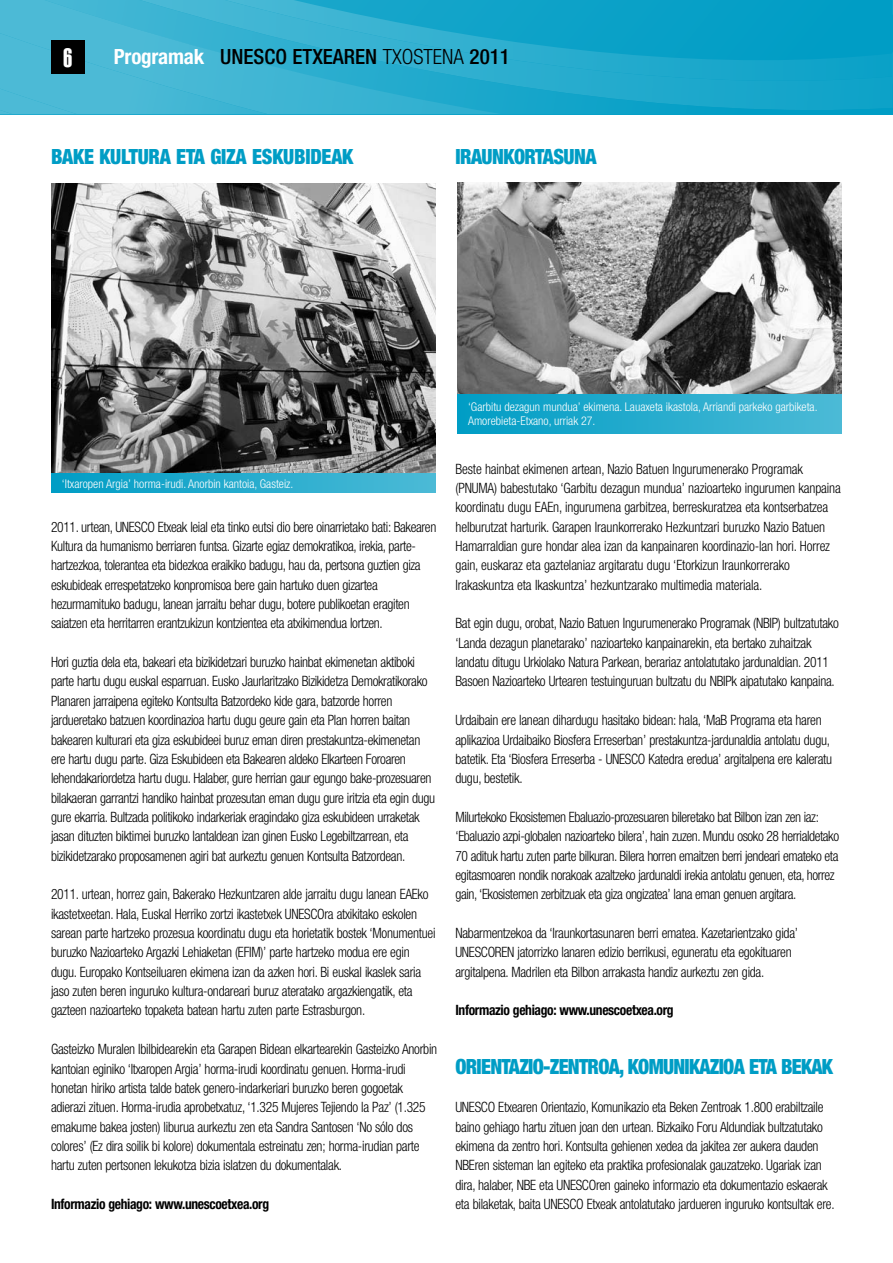
<style>
.page{position:relative;width:893px;height:1263px;background:#fff}
.page>*{position:absolute;margin:0;border:0;box-sizing:border-box;transform-origin:0 0}
.t1{font:27px "Haettenschweiler";color:#fff;scale:.85 1}
.t2{font:900 condensed 21px "Helvetica Neue LT Std";letter-spacing:-.02em;color:#009dc5;scale:.95 1}
.t3{font:500 condensed 21px "Helvetica Neue LT Std";color:#000}
.t4{font:300 condensed 14.25px/19.4px "Helvetica Neue LT Std";letter-spacing:-.02em;color:#000;scale:.95 1}
.t5{font:700 condensed 14.25px "Helvetica Neue LT Std";letter-spacing:-.025em;color:#000;scale:.95 1}
.t6{font:300 condensed 12px/14.4px "Helvetica Neue LT Std";color:#fff}
.s1{font-weight:700;color:#fff}
.s2{font-weight:300}
</style>
<div class="page">
<img style="left:51px;top:183px;width:385px;height:291px">
<div style="left:51px;top:474px;width:385px;height:19px;background:linear-gradient(to right,#009dc5,#4cbad6)"></div>
<img style="left:457px;top:182px;width:385px;height:212px">
<div style="left:457px;top:394px;width:385px;height:40px;background:linear-gradient(to right,#009dc5,#4cbad6)"></div>
<svg style="left:45px;top:0;width:848px;height:115px;background:#0fa3c8"></svg>
<svg style="left:0;top:0;width:501px;height:114px;background:#32b0d0"></svg>
<svg style="left:0;top:33px;width:267px;height:81px;background:#46b8d4"></svg>
<svg style="left:892px;top:0;width:1px;height:114px"></svg>
<div style="left:51px;top:40px;width:34px;height:34px;background:#000"></div>
<h1 class="t1" style="left:63px;top:39px;width:12px">6</h1>
<h2 class="t3" style="left:114px;top:44px;width:398px"><span class="s1">Programak</span> UNESCO ETXEAREN <span class="s2">TXOSTENA</span> 2011</h2>
<h2 class="t2" style="left:51px;top:144px;width:24px">BAKE</h2>
<h2 class="t2" style="left:99px;top:144px;width:44px">KU LTURA</h2>
<h2 class="t2" style="left:176px;top:144px;width:92px">ETA GIZA ESKU</h2>
<h2 class="t2" style="left:294px;top:144px;width:41px">BIDEAK</h2>
<h2 class="t2" style="left:455px;top:144px;width:17px">IRAUNKORTASUNA</h2>
<p class="t6" style="left:62px;top:476px;width:233px">‘Itxaropen Argia’ horma-irudi. Anorbin kantoia, Gasteiz.</p>
<p class="t4" style="left:51px;top:517px;width:407px">2011. urtean, UNESCO Etxeak leial eta tinko eutsi dio bere oinarrietako bati: Bakearen Kultura da humanismo berriaren funtsa. Gizarte egiaz demokratikoa, irekia, parte&shy;hartzezkoa, tolerantea eta bidezkoa eraikiko badugu, hau da, pertsona guztien giza eskubideak errespetatzeko konpromisoa bere gain hartuko duen gizartea hezurmamituko badugu, lanean jarraitu behar dugu, botere publikoetan eragiten saiatzen eta herritarren erantzukizun kontzientea eta atxikimendua lortzen.</p>
<p class="t4" style="left:51px;top:652px;width:406px">Hori guztia dela eta, bakeari eta bizikidetzari buruzko hainbat ekimenetan aktiboki parte hartu dugu euskal esparruan. Eusko Jaurlaritzako Bizikidetza Demokratikorako Planaren jarraipena egiteko Kontsulta Batzordeko kide gara, batzorde horren jardueretako batzuen koordinazioa hartu dugu geure gain eta Plan horren baitan bakearen kulturari eta giza eskubideei buruz eman diren prestakuntza-ekimenetan ere hartu dugu parte. Giza Eskubideen eta Bakearen aldeko Elkarteen Foroaren lehendakariordetza hartu dugu. Halaber, gure herrian gaur egungo bake-prozesuaren bilakaeran garrantzi handiko hainbat prozesutan eman dugu gure iritzia eta egin dugu gure ekarria. Bultzada politikoko indarkeriak eragindako giza eskubideen urraketak jasan dituzten biktimei buruzko lantaldean izan ginen Eusko Legebiltzarrean, eta bizikidetzarako proposamenen agiri bat aurkeztu genuen Kontsulta Batzordean.</p>
<p class="t4" style="left:51px;top:884px;width:406px">2011. urtean, horrez gain, Bakerako Hezkuntzaren alde jarraitu dugu lanean EAEko ikastetxeetan. Hala, Euskal Herriko zortzi ikastetxek UNESCOra atxikitako eskolen sarean parte hartzeko prozesua koordinatu dugu eta horietatik bostek ‘Monumentuei buruzko Nazioarteko Argazki Lehiaketan (EFIM)’ parte hartzeko modua ere egin dugu. Europako Kontseiluaren ekimena izan da azken hori. Bi euskal ikaslek saria jaso zuten beren inguruko kultura-ondareari buruz ateratako argazkiengatik, eta gazteen nazioarteko topaketa batean hartu zuten parte Estrasburgon.</p>
<p class="t4" style="left:51px;top:1039px;width:408px">Gasteizko Muralen Ibilbidearekin eta Garapen Bidean elkartearekin Gasteizko Anorbin kantoian eginiko ‘Itxaropen Argia’ horma-irudi koordinatu genuen. Horma-irudi honetan hiriko artista talde batek genero-indarkeriari buruzko beren gogoetak adierazi zituen. Horma-irudia aprobetxatuz, ‘1.325 Mujeres Tejiendo la Paz’ (1.325 emakume bakea josten) liburua aurkeztu zen eta Sandra Santosen ‘No sólo dos colores’ (Ez dira soilik bi kolore) dokumentala estreinatu zen; horma-irudian parte hartu zuten pertsonen lekukotza bizia islatzen du dokumentalak.</p>
<p class="t5" style="left:51px;top:1195px;width:231px">Informazio gehiago: www.unescoetxea.org</p>
<p class="t6" style="left:468px;top:399px;width:351px">‘Garbitu dezagun mundua’ ekimena. Lauaxeta ikastola, Arriandi parkeko garbiketa.<br>Amorebieta-Etxano, urriak 27.</p>
<p class="t4" style="left:455px;top:459px;width:407px">Beste hainbat ekimenen artean, Nazio Batuen Ingurumenerako Programak (PNUMA) babestutako ‘Garbitu dezagun mundua’ nazioarteko ingurumen kanpaina koordinatu dugu EAEn, ingurumena garbitzea, berreskuratzea eta kontserbatzea helburutzat harturik. Garapen Iraunkorrerako Hezkuntzari buruzko Nazio Batuen Hamarraldian gure hondar alea izan da kanpainaren koordinazio-lan hori. Horrez gain, euskaraz eta gaztelaniaz argitaratu dugu ‘Etorkizun Iraunkorrerako Irakaskuntza eta Ikaskuntza’ hezkuntzarako multimedia materiala.</p>
<p class="t4" style="left:455px;top:614px;width:405px">Bat egin dugu, orobat, Nazio Batuen Ingurumenerako Programak (NBIP) bultzatutako ‘Landa dezagun planetarako’ nazioarteko kanpainarekin, eta bertako zuhaitzak landatu ditugu Urkiolako Natura Parkean, berariaz antolatutako jardunaldian. 2011<br>Basoen Nazioarteko Urtearen testuinguruan bultzatu du NBIPk aipatutako kanpaina.</p>
<p class="t4" style="left:455px;top:710px;width:398px">Urdaibain ere lanean dihardugu hasitako bidean: hala, ‘MaB Programa eta haren aplikazioa Urdaibaiko Biosfera Erreserban’ prestakuntza-jardunaldia antolatu dugu, batetik. Eta ‘Biosfera Erreserba - UNESCO Katedra eredua’ argitalpena ere kaleratu dugu, bestetik.</p>
<p class="t4" style="left:455px;top:807px;width:405px">Milurtekoko Ekosistemen Ebaluazio-prozesuaren bileretako bat Bilbon izan zen iaz: ‘Ebaluazio azpi-globalen nazioarteko bilera’, hain zuzen. Mundu osoko 28 herrialdetako 70 adituk hartu zuten parte bilkuran. Bilera horren emaitzen berri jendeari emateko eta egitasmoaren nondik norakoak azaltzeko jardunaldi irekia antolatu genuen, eta, horrez gain, ‘Ekosistemen zerbitzuak eta giza ongizatea’ lana eman genuen argitara.</p>
<p class="t4" style="left:455px;top:923px;width:362px">Nabarmentzekoa da ‘Iraunkortasunaren berri ematea. Kazetarientzako gida’<br>UNESCOREN jatorrizko lanaren edizio berrikusi, eguneratu eta egokituaren argitalpena. Madrilen eta Bilbon arrakasta handiz aurkeztu zen gida.</p>
<p class="t5" style="left:455px;top:1002px;width:231px">Informazio gehiago: www.unescoetxea.org</p>
<h2 class="t2" style="left:455px;top:1053px;width:38px">ORIENTAZ</h2>
<h2 class="t2" style="left:528px;top:1053px;width:35px">IO-ZENTROA</h2>
<h2 class="t2" style="left:619px;top:1053px;width:22px">, KOMUN</h2>
<h2 class="t2" style="left:685px;top:1053px;width:125px">IKAZIOA ETA BEKAK</h2>
<p class="t4" style="left:455px;top:1097px;width:400px">UNESCO Etxearen Orientazio, Komunikazio eta Beken Zentroak 1.800 erabiltzaile baino gehiago hartu zituen joan den urtean. Bizkaiko Foru Aldundiak bultzatutako ekimena da zentro hori. Kontsulta gehienen xedea da jakitea zer aukera dauden NBEren sisteman lan egiteko eta praktika profesionalak gauzatzeko. Ugariak izan dira, halaber, NBE eta UNESCOren gaineko informazio eta dokumentazio eskaerak eta bilaketak, baita UNESCO Etxeak antolatutako jardueren inguruko kontsultak ere.</p>
</div>
